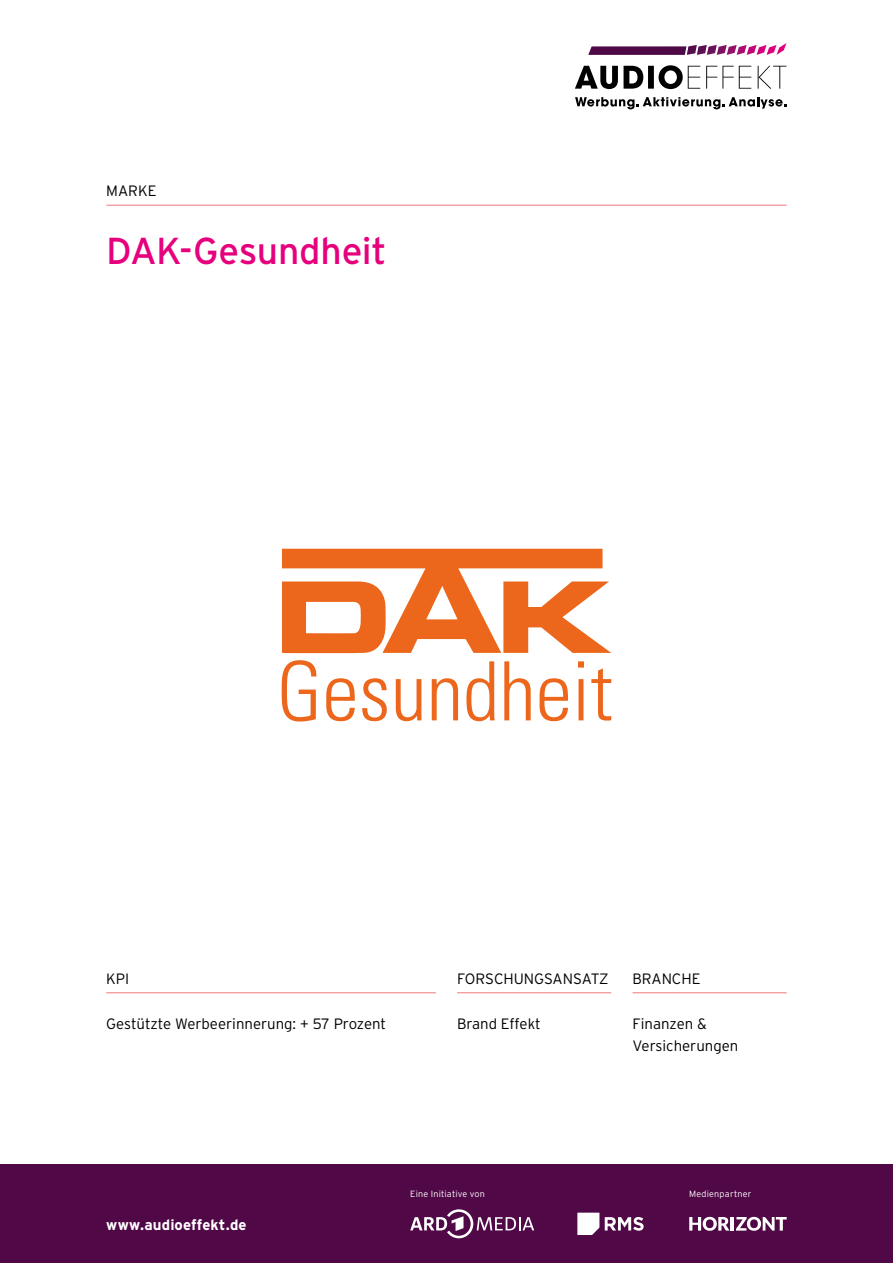
<style>
.page{position:relative;width:893px;height:1263px;background:#fff}
.page>*{position:absolute;margin:0;border:0;box-sizing:border-box;transform-origin:0 0}
.t1{font:37.5px "Interstate";letter-spacing:-.01em;color:#e6007d}
.t2{font:300 15px/22.5px "Interstate";color:#000}
.t3{font:700 15px "Interstate";letter-spacing:.01em;color:#fff}
.t4{font:300 9px "Interstate";letter-spacing:.025em;color:#fff}
</style>
<div class="page">
<svg style="left:588px;top:43px;width:198px;height:12px"></svg>
<svg style="left:575px;top:65px;width:211px;height:24px"></svg>
<svg style="left:575px;top:97px;width:211px;height:12px"></svg>
<div style="left:0;top:1164px;width:893px;height:99px;background:#500847"></div>
<hr style="left:106px;top:992px;width:330px;height:1px;background:#ef787e">
<hr style="left:457px;top:992px;width:154px;height:1px;background:#ef787e">
<hr style="left:632px;top:992px;width:155px;height:1px;background:#ef787e">
<svg style="left:282px;top:549px;width:329px;height:104px"></svg>
<svg style="left:282px;top:660px;width:329px;height:61px"></svg>
<hr style="left:106px;top:205px;width:681px;height:1px;background:#ef787e">
<svg style="left:689px;top:1217px;width:98px;height:14px"></svg>
<svg style="left:410px;top:1209px;width:124px;height:29px"></svg>
<svg style="left:577px;top:1212px;width:22px;height:23px"></svg>
<svg style="left:605px;top:1217px;width:39px;height:14px"></svg>
<p class="t2" style="left:106px;top:180px;width:52px">MARKE</p>
<h1 class="t1" style="left:106px;top:230px;width:282px">DAK-Gesundheit</h1>
<p class="t2" style="left:106px;top:967px;width:24px">KPI</p>
<p class="t2" style="left:106px;top:1012px;width:281px">Gestützte Werbeerinnerung: + 57 Prozent</p>
<p class="t2" style="left:457px;top:967px;width:153px">FORSCHUNGSANSATZ</p>
<p class="t2" style="left:457px;top:1012px;width:85px">Brand Effekt</p>
<p class="t2" style="left:632px;top:967px;width:69px">BRANCHE</p>
<p class="t2" style="left:632px;top:1012px;width:107px">Finanzen &amp;<br>Versicherungen</p>
<p class="t3" style="left:106px;top:1216px;width:142px">www.audioeffekt.de</p>
<p class="t4" style="left:410px;top:1189px;width:76px">Eine Initiative von</p>
<p class="t4" style="left:689px;top:1189px;width:64px">Medienpartner</p>
</div>
